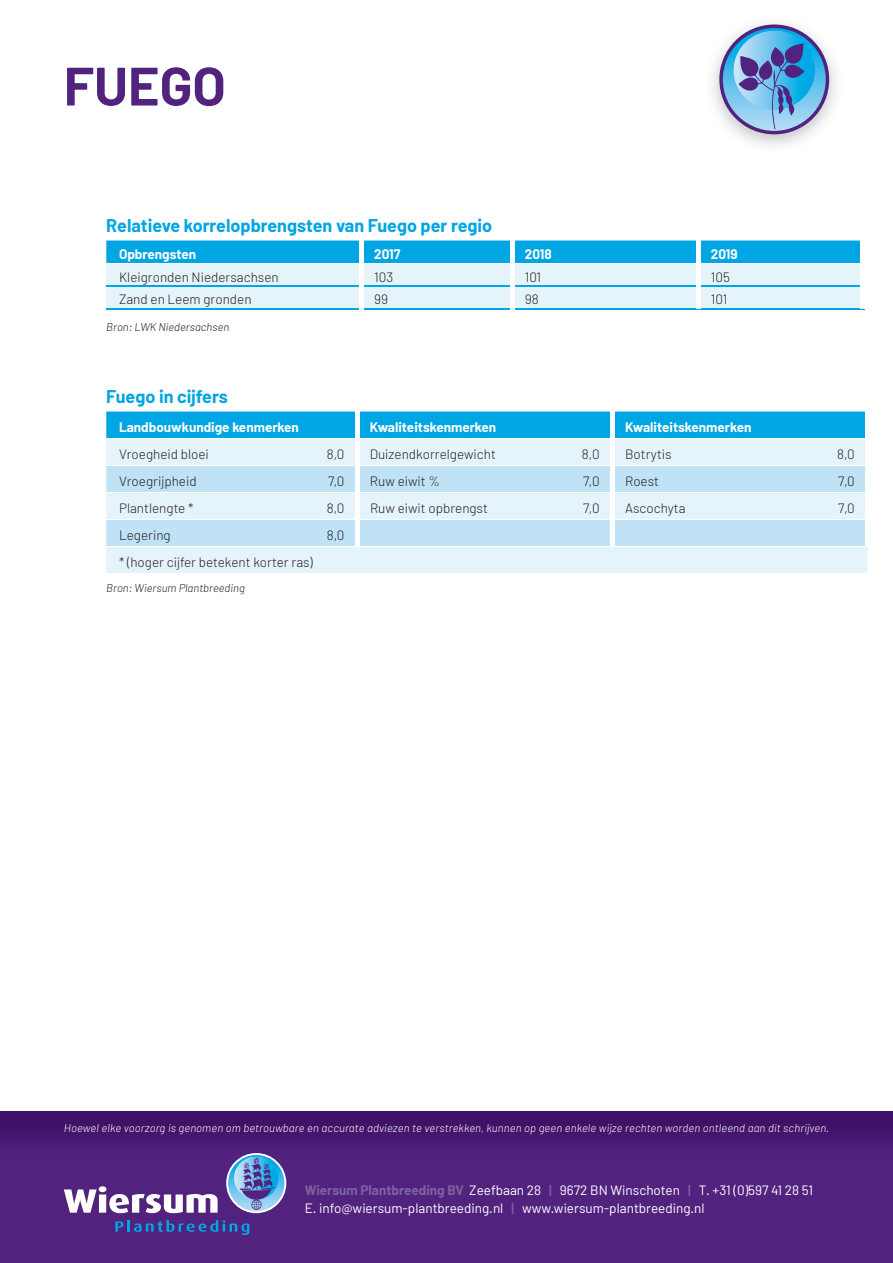
<style>
.page{position:relative;width:893px;height:1263px;background:#fff}
.page>*{position:absolute;margin:0;border:0;box-sizing:border-box;transform-origin:0 0}
.t1{font:700 54px "Barlow";color:#52227f}
.t2{font:700 18px "Barlow";color:#00a5e3}
.t3{font:300 13.5px "Barlow";color:#231f20}
.t4{font:13.5px/18px "Barlow";color:#fff}
.t5{font:700 13.5px "Barlow";color:#fff}
.t6{font:italic 300 11.25px "Barlow";letter-spacing:.01em;color:#fff}
.t7{font:italic 300 11.25px "Barlow";color:#231f20}
.s1{font-weight:700;color:#7d61a0}
.s2{font-weight:600;color:#7d61a0}
</style>
<div class="page">
<div style="left:0;top:1105px;width:893px;height:158px;background:#52227f"></div>
<img style="left:0;top:1111px;width:893px;height:45px">
<div style="left:0;top:1096px;width:893px;height:15px;background:#fff"></div>
<div style="left:106px;top:411px;width:759px;height:27px;background:#00a5e3"></div>
<div style="left:106px;top:439px;width:761px;height:134px;background:#e5f3fb"></div>
<svg style="left:106px;top:466px;width:759px;height:80px;background:#cce7f7"></svg>
<hr style="left:106px;top:465px;width:249px;height:1px;background:#fff">
<hr style="left:359px;top:465px;width:251px;height:1px;background:#fff">
<hr style="left:615px;top:465px;width:250px;height:1px;background:#fff">
<hr style="left:106px;top:492px;width:249px;height:1px;background:#fff">
<hr style="left:359px;top:492px;width:251px;height:1px;background:#fff">
<hr style="left:615px;top:492px;width:250px;height:1px;background:#fff">
<hr style="left:106px;top:519px;width:249px;height:1px;background:#fff">
<hr style="left:359px;top:519px;width:251px;height:1px;background:#fff">
<hr style="left:615px;top:519px;width:250px;height:1px;background:#fff">
<hr style="left:106px;top:546px;width:251px;height:1px;background:#fff">
<hr style="left:357px;top:546px;width:255px;height:1px;background:#fff">
<hr style="left:612px;top:546px;width:258px;height:1px;background:#fff">
<hr style="left:355px;top:411px;width:4px;height:28px;background:#fff">
<div style="left:610px;top:411px;width:5px;height:28px;background:#fff"></div>
<hr style="left:355px;top:439px;width:4px;height:27px;background:#fff">
<div style="left:610px;top:439px;width:5px;height:27px;background:#fff"></div>
<div style="left:865px;top:439px;width:5px;height:27px;background:#fff"></div>
<hr style="left:355px;top:466px;width:4px;height:27px;background:#fff">
<div style="left:610px;top:466px;width:5px;height:27px;background:#fff"></div>
<div style="left:865px;top:466px;width:5px;height:27px;background:#fff"></div>
<hr style="left:355px;top:493px;width:4px;height:27px;background:#fff">
<div style="left:610px;top:493px;width:5px;height:27px;background:#fff"></div>
<div style="left:865px;top:493px;width:5px;height:27px;background:#fff"></div>
<hr style="left:355px;top:520px;width:4px;height:26px;background:#fff">
<div style="left:610px;top:520px;width:5px;height:26px;background:#fff"></div>
<div style="left:865px;top:520px;width:5px;height:26px;background:#fff"></div>
<svg style="left:106px;top:240px;width:754px;height:69px;background:#94d7f2"></svg>
<hr style="left:106px;top:264px;width:253px;height:1px;background:#fff">
<hr style="left:364px;top:264px;width:146px;height:1px;background:#fff">
<hr style="left:514px;top:264px;width:182px;height:1px;background:#fff">
<hr style="left:700px;top:264px;width:160px;height:1px;background:#fff">
<hr style="left:106px;top:285px;width:253px;height:2px;background:#00a5e3">
<hr style="left:364px;top:285px;width:146px;height:2px;background:#00a5e3">
<hr style="left:514px;top:285px;width:182px;height:2px;background:#00a5e3">
<hr style="left:700px;top:285px;width:160px;height:2px;background:#00a5e3">
<hr style="left:106px;top:309px;width:253px;height:1px;background:#00a5e3">
<hr style="left:364px;top:309px;width:146px;height:1px;background:#00a5e3">
<hr style="left:514px;top:309px;width:184px;height:1px;background:#00a5e3">
<hr style="left:698px;top:309px;width:167px;height:1px;background:#00a5e3">
<div style="left:359px;top:240px;width:5px;height:24px;background:#fff"></div>
<hr style="left:510px;top:240px;width:4px;height:24px;background:#fff">
<hr style="left:696px;top:240px;width:4px;height:24px;background:#fff">
<div style="left:359px;top:264px;width:5px;height:22px;background:#fff"></div>
<hr style="left:510px;top:264px;width:4px;height:22px;background:#fff">
<hr style="left:696px;top:264px;width:4px;height:22px;background:#fff">
<div style="left:359px;top:286px;width:5px;height:23px;background:#fff"></div>
<hr style="left:510px;top:286px;width:4px;height:23px;background:#fff">
<hr style="left:696px;top:286px;width:4px;height:23px;background:#fff">
<img style="left:712px;top:22px;width:124px;height:124px">
<svg style="left:719px;top:25px;width:110px;height:109px"></svg>
<svg style="left:723px;top:28px;width:103px;height:103px"></svg>
<svg style="left:734px;top:31px;width:81px;height:98px;background:#699ed1"></svg>
<svg style="left:226px;top:1153px;width:60px;height:60px"></svg>
<svg style="left:228px;top:1155px;width:56px;height:56px"></svg>
<svg style="left:234px;top:1156px;width:44px;height:54px"></svg>
<svg style="left:115px;top:1220px;width:134px;height:15px"></svg>
<svg style="left:64px;top:1186px;width:154px;height:27px"></svg>
<h1 class="t1" style="left:64px;top:53px;width:164px">FUEGO</h1>
<h2 class="t2" style="left:106px;top:214px;width:387px">Relatieve korrelopbrengsten van Fuego per regio</h2>
<p class="t5" style="left:119px;top:246px;width:79px">Opbrengsten</p>
<p class="t5" style="left:374px;top:246px;width:28px">2017</p>
<p class="t5" style="left:525px;top:246px;width:28px">2018</p>
<p class="t5" style="left:711px;top:246px;width:28px">2019</p>
<p class="t3" style="left:119px;top:268px;width:161px">Kleigronden Niedersachsen</p>
<p class="t3" style="left:374px;top:268px;width:21px">103</p>
<p class="t3" style="left:525px;top:268px;width:18px">101</p>
<p class="t3" style="left:711px;top:268px;width:21px">105</p>
<p class="t3" style="left:119px;top:291px;width:134px">Zand en Leem gronden</p>
<p class="t3" style="left:374px;top:291px;width:16px">99</p>
<p class="t3" style="left:525px;top:291px;width:15px">98</p>
<p class="t3" style="left:711px;top:291px;width:18px">101</p>
<p class="t7" style="left:106px;top:319px;width:125px">Bron: LWK Niedersachsen</p>
<h2 class="t2" style="left:106px;top:385px;width:123px">Fuego in cijfers</h2>
<p class="t5" style="left:119px;top:419px;width:181px">Landbouwkundige kenmerken</p>
<p class="t5" style="left:370px;top:419px;width:128px">Kwaliteitskenmerken</p>
<p class="t5" style="left:625px;top:419px;width:128px">Kwaliteitskenmerken</p>
<p class="t3" style="left:119px;top:446px;width:91px">Vroegheid bloei</p>
<p class="t3" style="left:327px;top:446px;width:19px">8,0</p>
<p class="t3" style="left:370px;top:446px;width:127px">Duizendkorrelgewicht</p>
<p class="t3" style="left:582px;top:446px;width:19px">8,0</p>
<p class="t3" style="left:625px;top:446px;width:48px">Botrytis</p>
<p class="t3" style="left:837px;top:446px;width:19px">8,0</p>
<p class="t3" style="left:119px;top:473px;width:79px">Vroegrijpheid</p>
<p class="t3" style="left:328px;top:473px;width:18px">7,0</p>
<p class="t3" style="left:370px;top:473px;width:71px">Ruw eiwit %</p>
<p class="t3" style="left:583px;top:473px;width:18px">7,0</p>
<p class="t3" style="left:625px;top:473px;width:35px">Roest</p>
<p class="t3" style="left:838px;top:473px;width:18px">7,0</p>
<p class="t3" style="left:119px;top:500px;width:76px">Plantlengte *</p>
<p class="t3" style="left:327px;top:500px;width:19px">8,0</p>
<p class="t3" style="left:370px;top:500px;width:119px">Ruw eiwit opbrengst</p>
<p class="t3" style="left:583px;top:500px;width:18px">7,0</p>
<p class="t3" style="left:625px;top:500px;width:62px">Ascochyta</p>
<p class="t3" style="left:838px;top:500px;width:18px">7,0</p>
<p class="t3" style="left:119px;top:527px;width:53px">Legering</p>
<p class="t3" style="left:327px;top:527px;width:19px">8,0</p>
<p class="t3" style="left:119px;top:554px;width:195px">* (hoger cijfer betekent korter ras)</p>
<p class="t7" style="left:106px;top:580px;width:140px">Bron: Wiersum Plantbreeding</p>
<p class="t6" style="left:64px;top:1120px;width:767px">Hoewel elke voorzorg is genomen om betrouwbare en accurate adviezen te verstrekken, kunnen op geen enkele wijze rechten worden ontleend aan dit schrijven.</p>
<p class="t4" style="left:305px;top:1180px;width:510px"><span class="s1">Wiersum Plantbreeding BV</span> Zeefbaan 28 <span class="s2">|</span> 9672 BN Winschoten <span class="s2">|</span> T. +31 (0)597 41 28 51<br>E. info@wiersum-plantbreeding.nl <span class="s2">|</span> www.wiersum-plantbreeding.nl</p>
</div>
